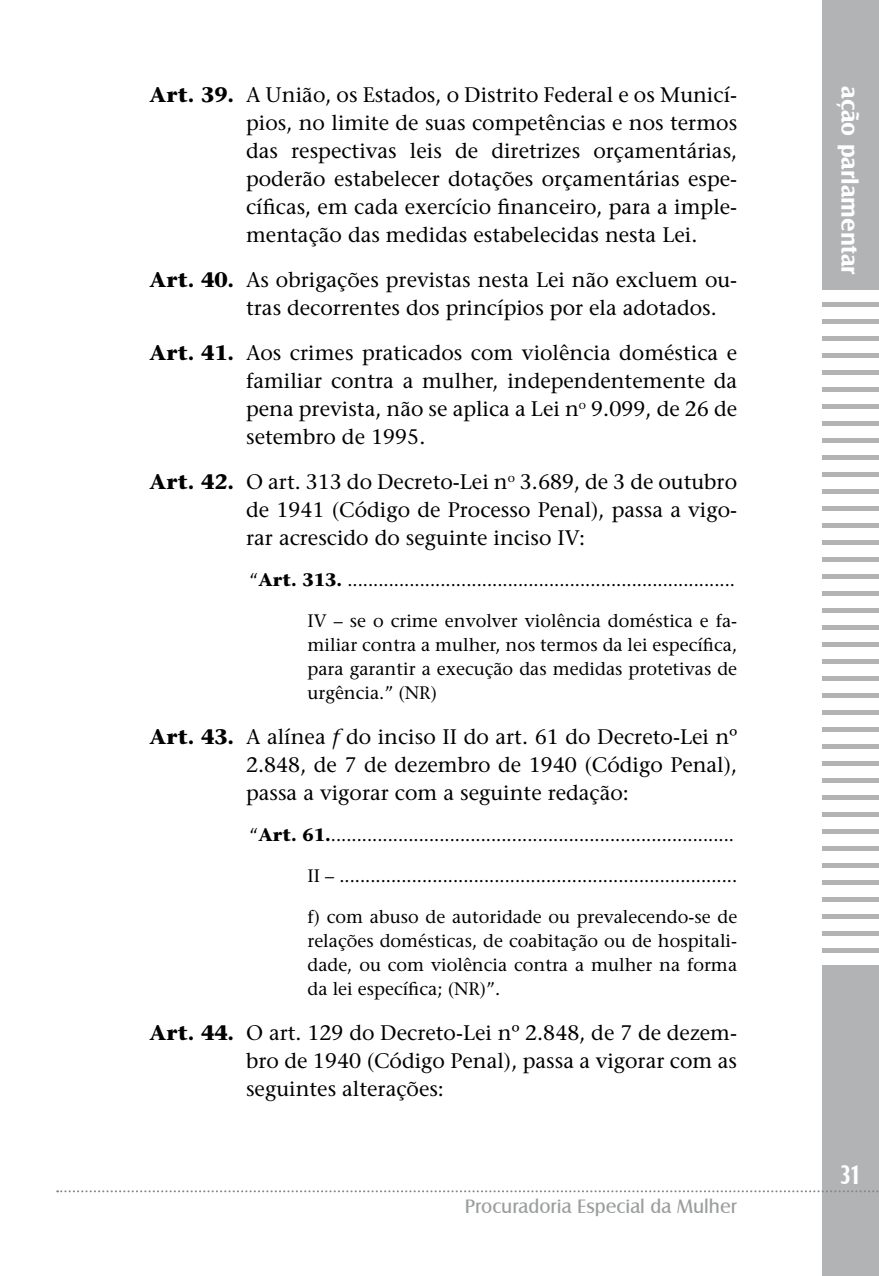
<style>
.page{position:relative;width:879px;height:1276px;background:#fff}
.page>*{position:absolute;margin:0;border:0;box-sizing:border-box;transform-origin:0 0}
.t1{font:700 28px "Castle T";color:#fff;scale:.75 1}
.t2{font:700 24px "Castle T";color:#fff}
.t3{font:21px/28px "Stone Serif";color:#000;text-align:justify}
.t4{font:20px "Castle T";color:#9c9e9f}
.t5{font:18px/24px "Stone Serif";color:#000;text-align:justify}
.s1{font-weight:700}
.s2{font-style:italic}
</style>
<div class="page">
<div style="left:822px;top:0;width:57px;height:1276px;background:#b1b3b4"></div>
<div style="left:821px;top:290px;width:58px;height:11px;background:#fff"></div>
<div style="left:821px;top:307px;width:58px;height:11px;background:#fff"></div>
<div style="left:821px;top:324px;width:58px;height:11px;background:#fff"></div>
<div style="left:821px;top:341px;width:58px;height:11px;background:#fff"></div>
<div style="left:821px;top:358px;width:58px;height:12px;background:#fff"></div>
<div style="left:821px;top:375px;width:58px;height:12px;background:#fff"></div>
<div style="left:821px;top:392px;width:58px;height:12px;background:#fff"></div>
<div style="left:821px;top:409px;width:58px;height:12px;background:#fff"></div>
<div style="left:821px;top:426px;width:58px;height:12px;background:#fff"></div>
<div style="left:821px;top:443px;width:58px;height:12px;background:#fff"></div>
<div style="left:821px;top:460px;width:58px;height:12px;background:#fff"></div>
<div style="left:821px;top:477px;width:58px;height:12px;background:#fff"></div>
<div style="left:821px;top:494px;width:58px;height:12px;background:#fff"></div>
<div style="left:821px;top:511px;width:58px;height:12px;background:#fff"></div>
<div style="left:821px;top:528px;width:58px;height:12px;background:#fff"></div>
<div style="left:821px;top:545px;width:58px;height:12px;background:#fff"></div>
<div style="left:821px;top:562px;width:58px;height:12px;background:#fff"></div>
<div style="left:821px;top:579px;width:58px;height:12px;background:#fff"></div>
<div style="left:821px;top:596px;width:58px;height:12px;background:#fff"></div>
<div style="left:821px;top:613px;width:58px;height:12px;background:#fff"></div>
<div style="left:821px;top:630px;width:58px;height:12px;background:#fff"></div>
<div style="left:821px;top:647px;width:58px;height:12px;background:#fff"></div>
<div style="left:821px;top:664px;width:58px;height:12px;background:#fff"></div>
<div style="left:821px;top:681px;width:58px;height:12px;background:#fff"></div>
<div style="left:821px;top:698px;width:58px;height:12px;background:#fff"></div>
<div style="left:821px;top:715px;width:58px;height:12px;background:#fff"></div>
<div style="left:821px;top:732px;width:58px;height:12px;background:#fff"></div>
<div style="left:821px;top:749px;width:58px;height:12px;background:#fff"></div>
<div style="left:821px;top:766px;width:58px;height:12px;background:#fff"></div>
<div style="left:821px;top:783px;width:58px;height:12px;background:#fff"></div>
<div style="left:821px;top:800px;width:58px;height:12px;background:#fff"></div>
<div style="left:821px;top:817px;width:58px;height:12px;background:#fff"></div>
<div style="left:821px;top:834px;width:58px;height:12px;background:#fff"></div>
<div style="left:821px;top:851px;width:58px;height:12px;background:#fff"></div>
<div style="left:821px;top:868px;width:58px;height:12px;background:#fff"></div>
<div style="left:821px;top:885px;width:58px;height:12px;background:#fff"></div>
<div style="left:821px;top:902px;width:58px;height:12px;background:#fff"></div>
<div style="left:821px;top:919px;width:58px;height:12px;background:#fff"></div>
<div style="left:821px;top:936px;width:58px;height:12px;background:#fff"></div>
<div style="left:821px;top:953px;width:58px;height:12px;background:#fff"></div>
<svg style="left:57px;top:1190px;width:822px;height:2px"></svg>
<p class="t3" style="left:246px;top:80px;width:493px;text-indent:-96px"><span class="s1">Art. 39.</span> A União, os Estados, o Distrito Federal e os Municí&shy;pios, no limite de suas competências e nos termos das respectivas leis de diretrizes orçamentárias, poderão estabelecer dotações orçamentárias espe&shy;cíficas, em cada exercício financeiro, para a imple&shy;mentação das medidas estabelecidas nesta Lei.</p>
<p class="t3" style="left:246px;top:265px;width:493px;text-indent:-96px"><span class="s1">Art. 40.</span> As obrigações previstas nesta Lei não excluem ou&shy;tras decorrentes dos princípios por ela adotados.</p>
<p class="t3" style="left:246px;top:338px;width:493px;text-indent:-96px"><span class="s1">Art. 41.</span> Aos crimes praticados com violência doméstica e familiar contra a mulher, independentemente da pena prevista, não se aplica a Lei n<sup>o</sup> 9.099, de 26 de setembro de 1995.</p>
<p class="t3" style="left:246px;top:467px;width:492px;text-indent:-96px"><span class="s1">Art. 42.</span> O art. 313 do Decreto-Lei n<sup>o</sup> 3.689, de 3 de outubro de 1941 (Código de Processo Penal), passa a vigo&shy;rar acrescido do seguinte inciso IV:</p>
<p class="t5" style="left:249px;top:568px;width:487px">“<span class="s1">Art. 313.</span> ...........................................................................</p>
<p class="t5" style="left:249px;top:609px;width:33px">I</p>
<p class="t5" style="left:307px;top:609px;width:431px;text-indent:6px">V – se o crime envolver violência doméstica e fa&shy;miliar contra a mulher, nos termos da lei específica, para garantir a execução das medidas protetivas de urgência.” (NR)</p>
<p class="t3" style="left:246px;top:723px;width:493px;text-indent:-96px"><span class="s1">Art. 43.</span> A alínea <span class="s2">f</span> do inciso II do art. 61 do Decreto-Lei nº 2.848, de 7 de dezembro de 1940 (Código Penal), passa a vigorar com a seguinte redação:</p>
<p class="t5" style="left:249px;top:823px;width:486px">“<span class="s1">Art. 61.</span>..............................................................................</p>
<p class="t5" style="left:249px;top:864px;width:25px">II</p>
<p class="t5" style="left:325px;top:864px;width:413px">– .............................................................................</p>
<p class="t5" style="left:307px;top:905px;width:431px">f) com abuso de autoridade ou prevalecendo-se de relações domésticas, de coabitação ou de hospitali&shy;dade, ou com violência contra a mulher na forma da lei específica; (NR)”.</p>
<p class="t3" style="left:246px;top:1019px;width:492px;text-indent:-96px"><span class="s1">Art. 44.</span> O art. 129 do Decreto-Lei nº 2.848, de 7 de dezem&shy;bro de 1940 (Código Penal), passa a vigorar com as seguintes alterações:</p>
<p class="t4" style="left:465px;top:1195px;width:274px">Procuradoria Especial da Mulher</p>
<p class="t2" style="left:863px;top:86px;width:190px;rotate:90deg">ação parlamentar</p>
<p class="t1" style="left:840px;top:1158px;width:30px">31</p>
</div>
